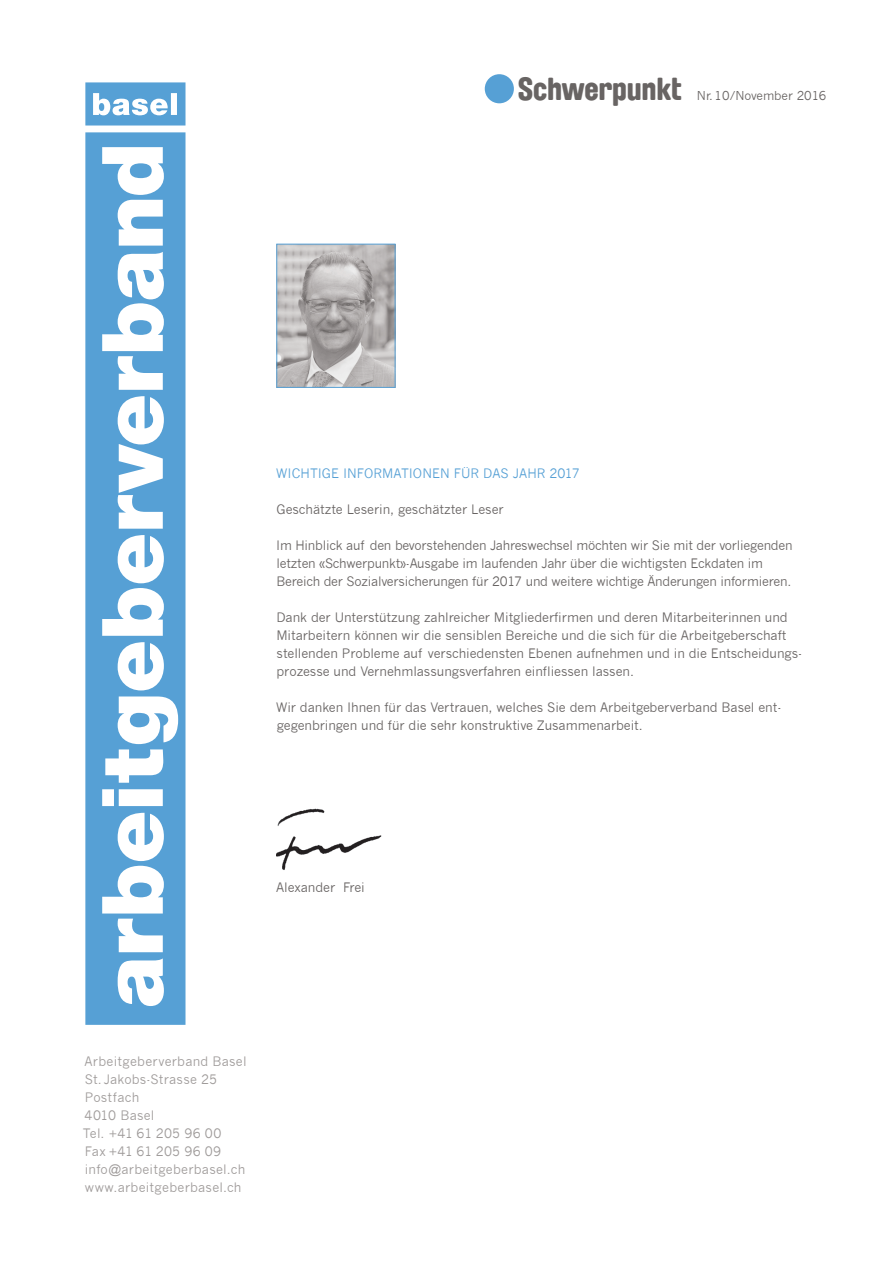
<style>
.page{position:relative;width:893px;height:1263px;background:#fff}
.page>*{position:absolute;margin:0;border:0;box-sizing:border-box;transform-origin:0 0}
.t1{font:31.5px "Brauer";letter-spacing:-.005em;color:#686463}
.t2{font:12.75px/18px "News Gothic";letter-spacing:-.005em;color:#686463}
.t3{font:12.75px/18px "News Gothic";letter-spacing:.02em;color:#9f9b9a}
.t4{font:12.75px "News Gothic";color:#56a0d5}
.t5{font:12px "News Gothic";color:#686463}
</style>
<div class="page">
<img style="left:276px;top:808px;width:106px;height:62px">
<img style="left:278px;top:246px;width:115px;height:140px">
<div style="left:276px;top:244px;width:119px;height:144px;border:1px solid #56a0d5"></div>
<div style="left:485px;top:74px;width:29px;height:29px;background:#56a0d5;border-radius:50%"></div>
<svg style="left:85px;top:82px;width:100px;height:44px"></svg>
<svg style="left:85px;top:132px;width:100px;height:893px;fill:#56a0d5"></svg>
<svg style="left:130px;top:713px;width:19px;height:14px"></svg>
<svg style="left:128px;top:658px;width:8px;height:16px"></svg>
<svg style="left:143px;top:976px;width:11px;height:13px"></svg>
<div style="left:130px;top:163px;width:22px;height:15px;background:#56a0d5;border-radius:50%"></div>
<svg style="left:143px;top:270px;width:11px;height:12px"></svg>
<div style="left:130px;top:882px;width:22px;height:15px;background:#56a0d5;border-radius:50%"></div>
<h1 class="t1" style="left:518px;top:70px;width:166px">Schwerpunkt</h1>
<p class="t5" style="left:697px;top:88px;width:131px">Nr.10/November 2016</p>
<p class="t4" style="left:276px;top:466px;width:305px">WICHTIGE INFORMATIONEN FÜR DAS JAHR 2017</p>
<p class="t2" style="left:277px;top:500px;width:229px">Geschätzte Leserin, geschätzter Leser</p>
<p class="t2" style="left:276px;top:536px;width:518px">Im Hinblick auf den bevorstehenden Jahreswechsel möchten wir Sie mit der vorliegenden letzten «Schwerpunkt»-Ausgabe im laufenden Jahr über die wichtigsten Eckdaten im<br>Bereich der Sozialversicherungen für 2017 und weitere wichtige Änderungen informieren.</p>
<p class="t2" style="left:276px;top:608px;width:527px">Dank der Unterstützung zahlreicher Mitgliederfirmen und deren Mitarbeiterinnen und Mitarbeitern können wir die sensiblen Bereiche und die sich für die Arbeitgeberschaft stellenden Probleme auf verschiedensten Ebenen aufnehmen und in die Entscheidungs&shy;prozesse und Vernehmlassungsverfahren einfliessen lassen.</p>
<p class="t2" style="left:276px;top:698px;width:504px">Wir danken Ihnen für das Vertrauen, welches Sie dem Arbeitgeberverband Basel ent&shy;gegenbringen und für die sehr konstruktive Zusammenarbeit.</p>
<p class="t2" style="left:276px;top:878px;width:90px">Alexander Frei</p>
<p class="t3" style="left:83px;top:1053px;width:165px">Arbeitgeberverband Basel<br>St. Jakobs-Strasse 25<br>Postfach<br>4010 Basel<br>Tel. +41 61 205 96 00<br>Fax +41 61 205 96 09 info@arbeitgeberbasel.ch www.arbeitgeberbasel.ch</p>
</div>
